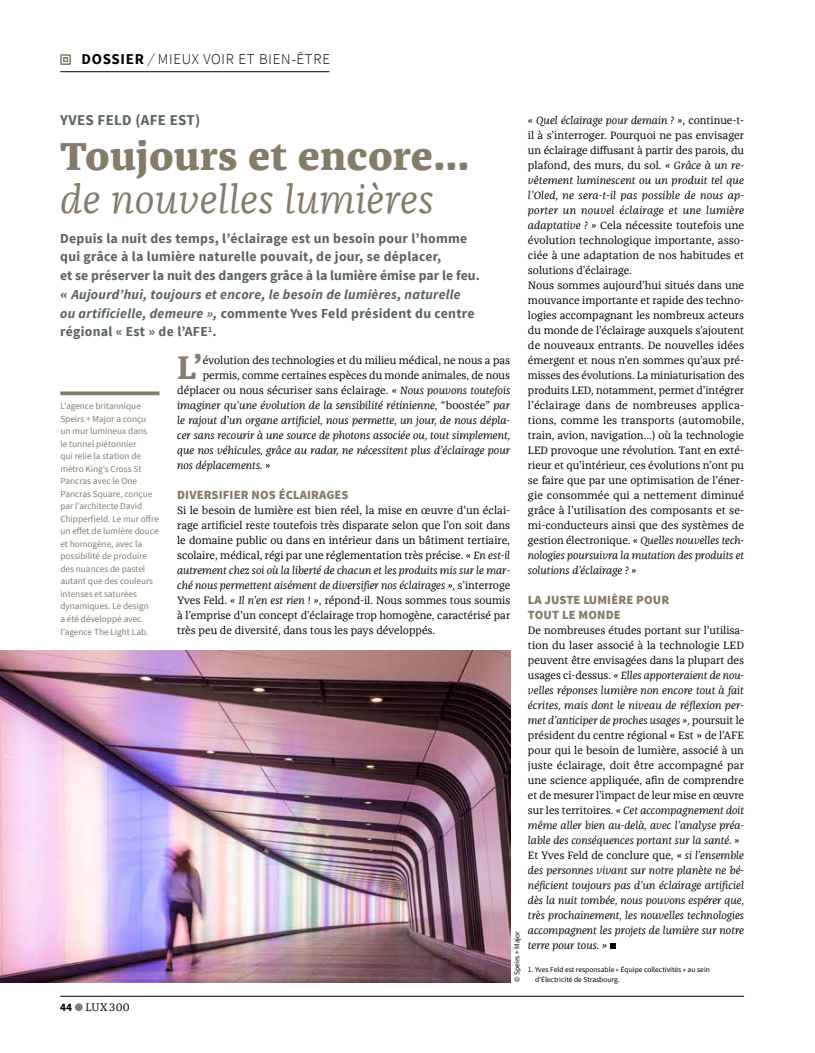
<style>
.page{position:relative;width:815px;height:1053px;background:#fff}
.page>*{position:absolute;margin:0;border:0;box-sizing:border-box;transform-origin:0 0}
.t1{font:italic 40px "Franziska Offc";letter-spacing:.01em;color:#867a69}
.t2{font:800 40px "Franziska Offc";letter-spacing:.01em;color:#867a69}
.t3{font:700 33.5px "Franziska Offc";color:#867a69}
.t4{font:300 15px "Source Sans Pro";letter-spacing:.05em;color:#000}
.t5{font:700 15px "Source Sans Pro";letter-spacing:.02em;color:#596461}
.t6{font:700 13.75px/18.8px "Source Sans Pro";letter-spacing:.02em;color:#596461}
.t7{font:900 12.5px/15px "Source Sans Pro";letter-spacing:.01em;color:#867a69}
.t8{font:11.25px "Franziska Offc";color:#000}
.t9{font:11px/15px "Franziska Offc";color:#000;text-align:justify}
.t10{font:italic 11px/15px "Franziska Offc";color:#000}
.t11{font:9.25px/12.5px "Source Sans Pro";color:#867a69}
.t12{font:7.5px/10px "Source Sans Pro";color:#000}
.s1{font-weight:700}
.s2{font-style:italic}
.s3{font-style:normal}
.s4{font-family:"Franziska Offc";font-style:italic}
.s5{font-family:"Source Sans Pro";font-weight:700}
</style>
<div class="page">
<div style="left:75px;top:1003px;width:8px;height:8px;background:#867a69;border-radius:50%"></div>
<hr style="left:60px;top:995px;width:684px;height:1px;background:#000">
<svg style="left:60px;top:391px;width:99px;height:4px"></svg>
<svg style="left:610px;top:943px;width:6px;height:6px"></svg>
<img style="left:0;top:650px;width:510px;height:331px">
<hr style="left:60px;top:71px;width:269px;height:1px;background:#000">
<svg style="left:60px;top:54px;width:11px;height:11px"></svg>
<h3 class="t4" style="left:81px;top:50px;width:250px"><span class="s1">DOSSIER</span> <span class="s2">/</span> MIEUX VOIR ET BIEN-ÊTRE</h3>
<h3 class="t5" style="left:60px;top:110px;width:142px">YVES FELD (AFE EST)</h3>
<h1 class="t2" style="left:60px;top:133px;width:411px">Toujours et encore…</h1>
<h1 class="t1" style="left:60px;top:177px;width:375px">de nouvelles lumières</h1>
<p class="t9" style="left:528px;top:113px;width:218px;text-align:left"><span class="s2">« Quel éclairage pour demain ? »</span>, continue-t&shy;il à s’interroger. Pourquoi ne pas envisager un éclairage diffusant à partir des parois, du plafond, des murs, du sol. <span class="s2">« Grâce à un re&shy;vêtement luminescent ou un produit tel que l’Oled, ne sera-t-il pas possible de nous ap&shy;porter un nouvel éclairage et une lumière adaptative ? »</span> Cela nécessite toutefois une évolution technologique importante, asso&shy;ciée à une adaptation de nos habitudes et solutions d’éclairage.<br>Nous sommes aujourd’hui situés dans une mouvance importante et rapide des techno&shy;logies accompagnant les nombreux acteurs du monde de l’éclairage auxquels s’ajoutent de nouveaux entrants. De nouvelles idées émergent et nous n’en sommes qu’aux pré&shy;misses des évolutions. La miniaturisation des produits LED, notamment, permet d’intégrer l’éclairage dans de nombreuses applica&shy;tions, comme les transports (automobile, train, avion, navigation…) où la technologie LED provoque une révolution. Tant en exté&shy;rieur et qu’intérieur, ces évolutions n’ont pu se faire que par une optimisation de l’éner&shy;gie consommée qui a nettement diminué grâce à l’utilisation des composants et se&shy;mi-conducteurs ainsi que des systèmes de gestion électronique. <span class="s2">« Quelles nouvelles tech&shy;nologies poursuivra la mutation des produits et solutions d’éclairage ? »</span></p>
<p class="t7" style="left:528px;top:592px;width:143px">LA JUSTE LUMIÈRE POUR<br>TOUT LE MONDE</p>
<p class="t10" style="left:528px;top:623px;width:218px"><span class="s3">De nombreuses études portant sur l’utilisa&shy;tion du laser associé à la technologie LED peuvent être envisagées dans la plupart des usages ci-dessus.</span> « Elles apporteraient de nou&shy;velles réponses lumière non encore tout à fait écrites, mais dont le niveau de réflexion per&shy;met d’anticiper de proches usages », <span class="s3">poursuit le président du centre régional « Est » de l’AFE pour qui le besoin de lumière, associé à un juste éclairage, doit être accompagné par une science appliquée, afin de comprendre et de mesurer l’impact de leur mise en œuvre sur les territoires.</span> « Cet accompagnement doit même aller bien au-delà, avec l’analyse préa&shy;lable des conséquences portant sur la santé. » <span class="s3">Et Yves Feld de conclure que,</span> « si l’ensemble des personnes vivant sur notre planète ne bé&shy;néficient toujours pas d’un éclairage artificiel dès la nuit tombée, nous pouvons espérer que, très prochainement, les nouvelles technologies accompagnent les projets de lumière sur notre terre pour tous. »</p>
<p class="t12" style="left:535px;top:964px;width:176px;text-indent:-7px">1. Yves Feld est responsable « Équipe collectivités » au sein d’Électricité de Strasbourg.</p>
<p class="t6" style="left:60px;top:229px;width:421px">Depuis la nuit des temps, l’éclairage est un besoin pour l’homme qui grâce à la lumière naturelle pouvait, de jour, se déplacer,<br>et se préserver la nuit des dangers grâce à la lumière émise par le feu. <span class="s4">«</span> <span class="s2">Aujourd’hui, toujours et encore, le besoin de lumières, naturelle<br>ou artificielle, demeure »,</span> commente Yves Feld président du centre régional « Est » de l’AFE<sup>1</sup>.</p>
<h2 class="t3" style="left:177px;top:348px;width:27px">L’</h2>
<p class="t9" style="left:203px;top:353px;width:309px">évolution des technologies et du milieu médical, ne nous a pas</p>
<p class="t9" style="left:203px;top:368px;width:309px">permis, comme certaines espèces du monde animales, de nous</p>
<p class="t9" style="left:177px;top:383px;width:335px">déplacer ou nous sécuriser sans éclairage. <span class="s2">« Nous pouvons toutefois</span></p>
<p class="t10" style="left:177px;top:398px;width:335px">imaginer qu’une évolution de la sensibilité rétinienne, <span class="s3">“boostée”</span> par</p>
<p class="t10" style="left:177px;top:413px;width:335px">le rajout d’un organe artificiel, nous permette, un jour, de nous dépla-</p>
<p class="t10" style="left:177px;top:428px;width:335px">cer sans recourir à une source de photons associée ou, tout simplement,</p>
<p class="t10" style="left:177px;top:443px;width:335px">que nos véhicules, grâce au radar, ne nécessitent plus d’éclairage pour</p>
<p class="t10" style="left:177px;top:458px;width:95px">nos déplacements. »</p>
<p class="t7" style="left:177px;top:487px;width:173px">DIVERSIFIER NOS ÉCLAIRAGES</p>
<p class="t9" style="left:177px;top:503px;width:335px">Si le besoin de lumière est bien réel, la mise en œuvre d’un éclai&shy;rage artificiel reste toutefois très disparate selon que l’on soit dans le domaine public ou dans en intérieur dans un bâtiment tertiaire, scolaire, médical, régi par une réglementation très précise. <span class="s2">« En est-il autrement chez soi où la liberté de chacun et les produits mis sur le mar&shy;ché nous permettent aisément de diversifier nos éclairages »,</span> s’interroge Yves Feld. <span class="s2">« Il n’en est rien ! »</span>, répond-il. Nous sommes tous soumis à l’emprise d’un concept d’éclairage trop homogène, caractérisé par très peu de diversité, dans tous les pays développés.</p>
<p class="t11" style="left:60px;top:400px;width:100px">L’agence britannique<br>Speirs + Major a conçu<br>un mur lumineux dans<br>le tunnel piétonnier<br>qui relie la station de métro King’s Cross St<br>Pancras avec le One<br>Pancras Square, conçue par l’architecte David<br>Chipperfield. Le mur offre un effet de lumière douce et homogène, avec la possibilité de produire des nuances de pastel autant que des couleurs intenses et saturées dynamiques. Le design<br>a été développé avec l’agence The Light Lab.</p>
<p class="t12" style="left:512px;top:981px;width:53px;rotate:-90deg">© Speirs + Major</p>
<p class="t8" style="left:60px;top:1000px;width:71px"><span class="s5">44</span> LUX300</p>
</div>
